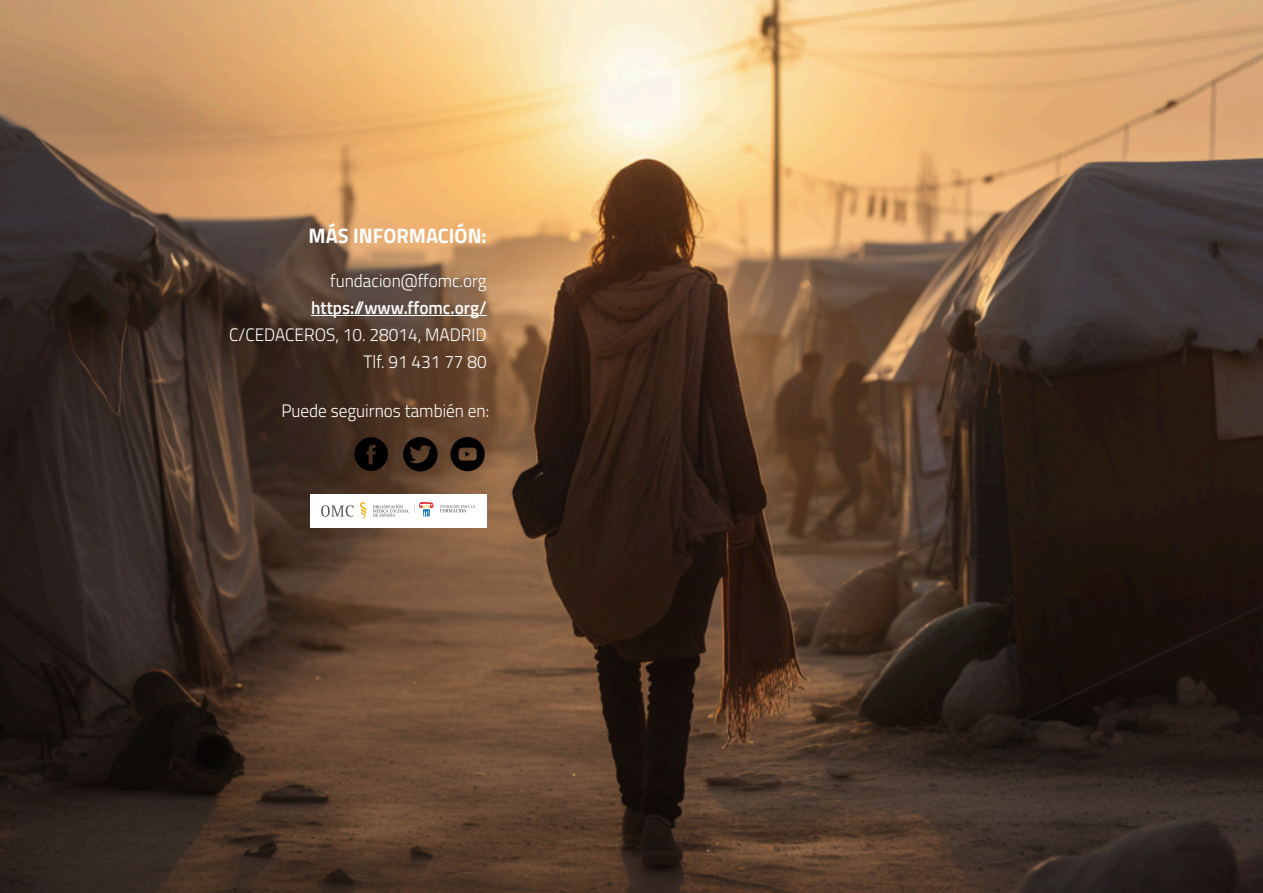
<style>
.page{position:relative;width:1263px;height:893px;background:#fff}
.page>*{position:absolute;margin:0;border:0;box-sizing:border-box;transform-origin:0 0}
.t1{font:700 21px "Titillium Web";color:#fff;scale:.95 1}
.t2{font:300 18px "Titillium Web";color:#fff;scale:.95 1}
.t3{font:600 18px "Titillium Web";color:#fff;scale:.95 1}
</style>
<div class="page">
<img style="left:0;top:0;width:1263px;height:893px">
<hr style="left:311px;top:316px;width:176px;height:1px;background:#fff">
<div style="left:310px;top:494px;width:177px;height:34px;background:#fff"></div>
<svg style="left:321px;top:502px;width:154px;height:17px"></svg>
<svg style="left:354px;top:437px;width:34px;height:34px"></svg>
<svg style="left:403px;top:437px;width:35px;height:34px"></svg>
<svg style="left:450px;top:437px;width:35px;height:34px"></svg>
<p class="t1" style="left:309px;top:219px;width:189px">MÁS INFORMACIÓN:</p>
<p class="t2" style="left:330px;top:267px;width:166px">fundacion@ffomc.org</p>
<p class="t3" style="left:311px;top:294px;width:186px">https://www.ffomc.org/</p>
<p class="t2" style="left:229px;top:320px;width:272px">C/CEDACEROS, 10. 28014, MADRID</p>
<p class="t2" style="left:363px;top:347px;width:131px">Tlf. 91 431 77 80</p>
<p class="t2" style="left:281px;top:397px;width:220px">Puede seguirnos también en:</p>
</div>
